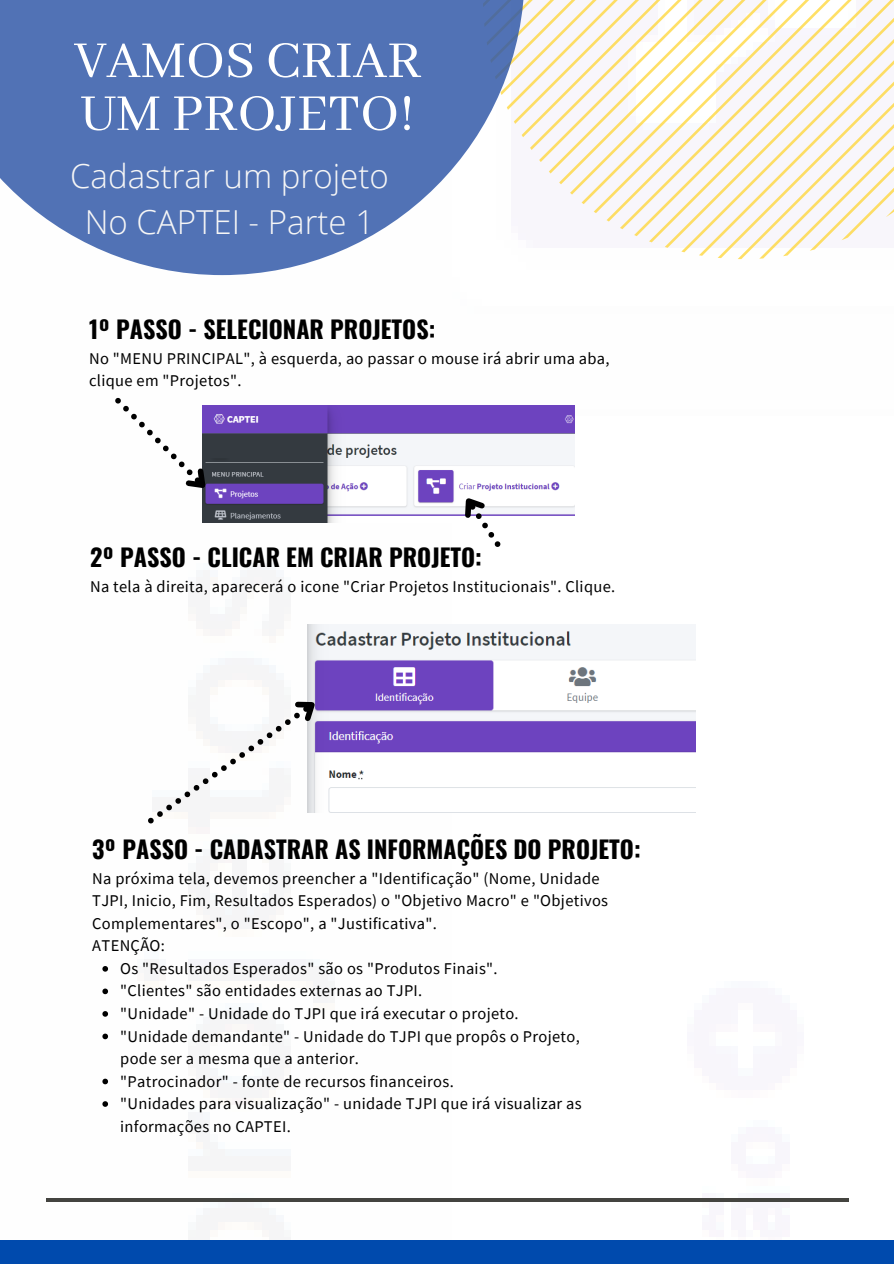
<style>
.page{position:relative;width:894px;height:1264px;background:#fff}
.page>*{position:absolute;margin:0;border:0;box-sizing:border-box;transform-origin:0 0}
.t1{font:57px/52.9px "Abhaya Libre";color:#fff}
.t2{font:300 33px "Open Sans";color:#f6f6f6}
.t3{font:700 24px "Oswald";color:#000}
.t4{font:16.5px/22.5px "Source Sans Pro";letter-spacing:.02em;color:#000}
</style>
<div class="page">
<svg style="left:524px;top:0;width:369px;height:259px"></svg>
<svg style="left:0;top:0;width:524px;height:275px;fill:#5172b5"></svg>
<img style="left:203px;top:405px;width:371px;height:117px">
<svg style="left:115px;top:397px;width:106px;height:106px"></svg>
<svg style="left:449px;top:484px;width:52px;height:63px"></svg>
<img style="left:308px;top:624px;width:387px;height:188px">
<svg style="left:102px;top:966px;width:6px;height:5px"></svg>
<svg style="left:102px;top:988px;width:6px;height:6px"></svg>
<svg style="left:102px;top:1011px;width:6px;height:5px"></svg>
<svg style="left:102px;top:1033px;width:6px;height:6px"></svg>
<svg style="left:102px;top:1078px;width:6px;height:6px"></svg>
<svg style="left:102px;top:1101px;width:6px;height:5px"></svg>
<svg style="left:148px;top:686px;width:181px;height:138px"></svg>
<hr style="left:46px;top:1198px;width:802px;height:3px;background:#444440">
<div style="left:0;top:1240px;width:893px;height:23px;background:#004aad"></div>
<p class="t1" style="left:74px;top:36px;width:348px">VAMOS CRIAR<br>UM PROJETO!</p>
<p class="t2" style="left:70px;top:152px;width:320px">Cadastrar um projeto</p>
<p class="t2" style="left:85px;top:199px;width:291px">No CAPTEI - Parte 1</p>
<p class="t3" style="left:89px;top:310px;width:347px">1º PASSO - SELECIONAR PROJETOS:</p>
<p class="t4" style="left:89px;top:346px;width:522px">No "MENU PRINCIPAL", à esquerda, ao passar o mouse irá abrir uma aba, clique em "Projetos".</p>
<p class="t3" style="left:90px;top:538px;width:393px">2º PASSO - CLICAR EM CRIAR PROJETO:</p>
<p class="t4" style="left:90px;top:574px;width:526px">Na tela à direita, aparecerá o icone "Criar Projetos Institucionais". Clique.</p>
<p class="t3" style="left:92px;top:830px;width:549px">3º PASSO - CADASTRAR AS INFORMAÇÕES DO PROJETO:</p>
<p class="t4" style="left:92px;top:866px;width:517px">Na próxima tela, devemos preencher a "Identificação" (Nome, Unidade<br>TJPI, Inicio, Fim, Resultados Esperados) o "Objetivo Macro" e "Objetivos<br>Complementares", o "Escopo", a "Justificativa".</p>
<p class="t4" style="left:92px;top:934px;width:74px">ATENÇÃO:</p>
<p class="t4" style="left:120px;top:956px;width:379px">Os "Resultados Esperados" são os "Produtos Finais".</p>
<p class="t4" style="left:120px;top:979px;width:303px">"Clientes" são entidades externas ao TJPI.</p>
<p class="t4" style="left:120px;top:1001px;width:400px">"Unidade" - Unidade do TJPI que irá executar o projeto.</p>
<p class="t4" style="left:120px;top:1024px;width:461px">"Unidade demandante" - Unidade do TJPI que propôs o Projeto, pode ser a mesma que a anterior.</p>
<p class="t4" style="left:120px;top:1069px;width:335px">"Patrocinador" - fonte de recursos financeiros.</p>
<p class="t4" style="left:120px;top:1091px;width:463px">"Unidades para visualização" - unidade TJPI que irá visualizar as informações no CAPTEI.</p>
</div>
